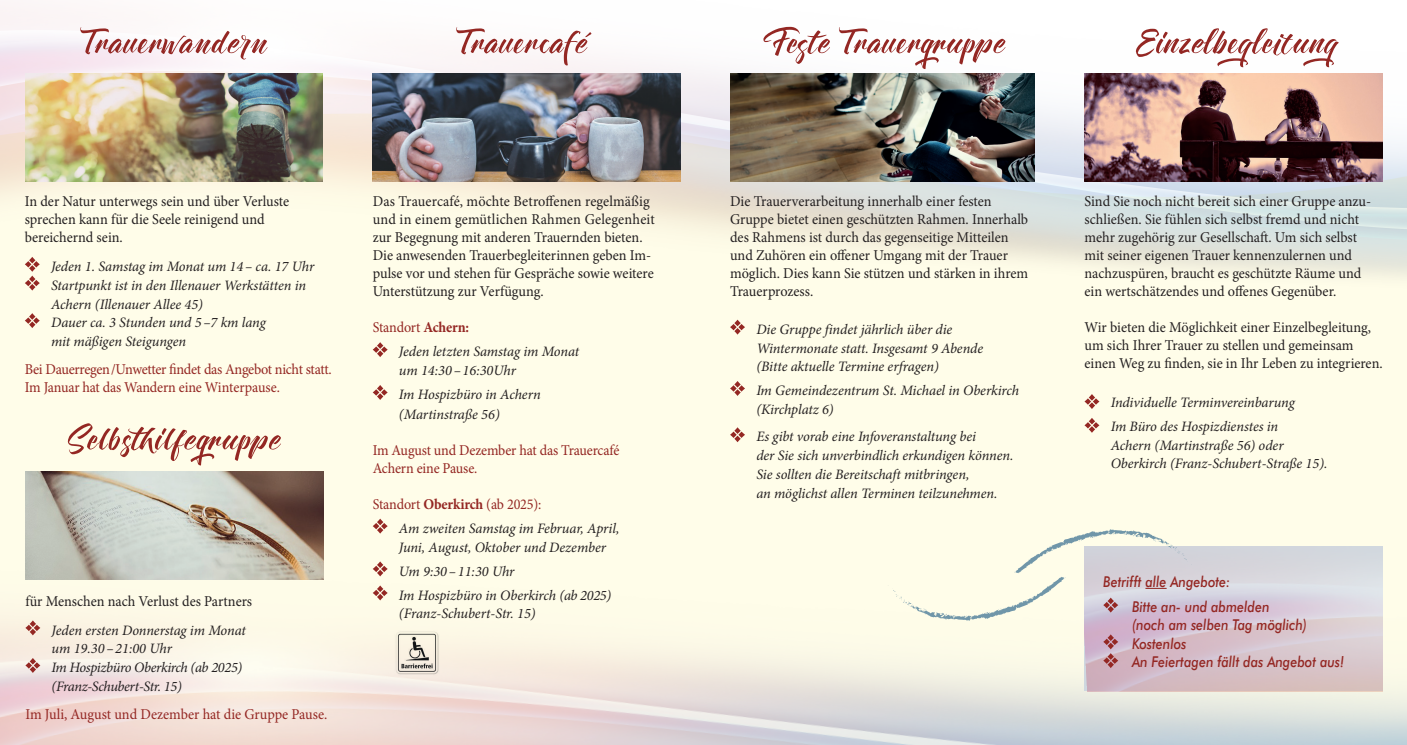
<style>
.page{position:relative;width:1407px;height:745px;background:#fff}
.page>*{position:absolute;margin:0;border:0;box-sizing:border-box;transform-origin:0 0}
.t1{font:50px "Dramaturg";letter-spacing:.02em;color:#942723}
.t2{font:15px/18px "Minion Pro";color:#231f20;scale:.95 1}
.t3{font:15px/18px "Minion Pro";letter-spacing:-.015em;color:#942723;scale:.95 1}
.t4{font:italic 500 15px/18.8px "Futura BT";color:#942723;scale:.87 1}
.t5{font:15px/18px "Minion Pro";letter-spacing:-.015em;color:#942723;scale:.94 1}
.t6{font:italic 14.38px/18.8px "Minion Pro";letter-spacing:-.01em;color:#231f20}
.s1{font-weight:700}
</style>
<div class="page">
<div style="left:0;top:0;width:1407px;height:744px;background:#fffde9"></div>
<img style="left:0;top:0;width:1407px;height:291px">
<img style="left:0;top:471px;width:1407px;height:273px">
<svg style="left:25px;top:257px;width:15px;height:33px"></svg>
<svg style="left:25px;top:313px;width:15px;height:15px"></svg>
<svg style="left:25px;top:620px;width:15px;height:15px"></svg>
<svg style="left:25px;top:657px;width:15px;height:15px"></svg>
<img style="left:25px;top:73px;width:297px;height:108px">
<img style="left:26px;top:471px;width:297px;height:108px">
<img style="left:1084px;top:546px;width:298px;height:144px">
<svg style="left:1084px;top:394px;width:15px;height:15px"></svg>
<svg style="left:1084px;top:418px;width:15px;height:14px"></svg>
<img style="left:1084px;top:73px;width:298px;height:108px">
<svg style="left:373px;top:342px;width:15px;height:15px"></svg>
<svg style="left:373px;top:385px;width:15px;height:14px"></svg>
<svg style="left:373px;top:518px;width:15px;height:15px"></svg>
<svg style="left:373px;top:561px;width:15px;height:15px"></svg>
<svg style="left:373px;top:585px;width:15px;height:15px"></svg>
<img style="left:373px;top:73px;width:307px;height:108px">
<svg style="left:1103px;top:634px;width:15px;height:33px"></svg>
<svg style="left:888px;top:529px;width:304px;height:91px"></svg>
<img style="left:394px;top:630px;width:45px;height:45px">
<svg style="left:730px;top:319px;width:15px;height:15px"></svg>
<svg style="left:730px;top:381px;width:15px;height:14px"></svg>
<svg style="left:730px;top:427px;width:15px;height:15px"></svg>
<img style="left:730px;top:73px;width:305px;height:108px">
<h1 class="t1" style="left:80px;top:6px;width:186px">Trauerwandern</h1>
<h1 class="t1" style="left:456px;top:6px;width:132px">Trauercafé</h1>
<p class="t2" style="left:25px;top:192px;width:280px">In der Natur unterwegs sein und über Verluste sprechen kann für die Seele reinigend und bereichernd sein.</p>
<p class="t6" style="left:51px;top:257px;width:265px">Jeden 1. Samstag im Monat um 14– ca. 17 Uhr Startpunkt ist in den Illenauer Werkstätten in Achern (Illenauer Allee 45)<br>Dauer ca. 3 Stunden und 5–7 km lang<br>mit mäßigen Steigungen</p>
<p class="t3" style="left:25px;top:360px;width:324px">Bei Dauerregen/Unwetter findet das Angebot nicht statt.<br>Im Januar hat das Wandern eine Winterpause.</p>
<h1 class="t1" style="left:68px;top:402px;width:212px">Selbsthilfegruppe</h1>
<p class="t2" style="left:25px;top:591px;width:240px">für Menschen nach Verlust des Partners</p>
<p class="t6" style="left:52px;top:620px;width:196px">Jeden ersten Donnerstag im Monat um 19.30 –21:00 Uhr<br>Im Hospizbüro Oberkirch (ab 2025) (Franz-Schubert-Str. 15)</p>
<p class="t3" style="left:25px;top:704px;width:319px">Im Juli, August und Dezember hat die Gruppe Pause.</p>
<p class="t2" style="left:373px;top:192px;width:298px">Das Trauercafé, möchte Betroffenen regelmäßig und in einem gemütlichen Rahmen Gelegenheit zur Begegnung mit anderen Trauernden bieten.<br>Die anwesenden Trauerbegleiterinnen geben Im&shy;pulse vor und stehen für Gespräche sowie weitere Unterstützung zur Verfügung.</p>
<p class="t5" style="left:373px;top:318px;width:104px">Standort <span class="s1">Achern:</span></p>
<p class="t6" style="left:399px;top:342px;width:182px">Jeden letzten Samstag im Monat um 14:30 – 16:30Uhr</p>
<p class="t6" style="left:399px;top:384px;width:143px;line-height:20px">Im Hospizbüro in Achern (Martinstraße 56)</p>
<p class="t5" style="left:373px;top:440px;width:264px">Im August und Dezember hat das Trauercafé<br>Achern eine Pause.</p>
<p class="t5" style="left:373px;top:494px;width:181px">Standort <span class="s1">Oberkirch</span> (ab 2025):</p>
<p class="t6" style="left:399px;top:518px;width:222px">Am zweiten Samstag im Februar, April,<br>Juni, August, Oktober und Dezember</p>
<p class="t6" style="left:399px;top:558px;width:214px;line-height:24px">Um 9:30 – 11:30 Uhr<br>Im Hospizbüro in Oberkirch (ab 2025)</p>
<p class="t6" style="left:399px;top:604px;width:138px">(Franz-Schubert-Str. 15)</p>
<h1 class="t1" style="left:763px;top:6px;width:241px">Feste Trauergruppe</h1>
<p class="t2" style="left:730px;top:192px;width:315px">Die Trauerverarbeitung innerhalb einer festen Gruppe bietet einen geschützten Rahmen. Innerhalb des Rahmens ist durch das gegenseitige Mitteilen und Zuhören ein offener Umgang mit der Trauer möglich. Dies kann Sie stützen und stärken in ihrem Trauerprozess.</p>
<p class="t6" style="left:756px;top:319px;width:228px">Die Gruppe findet jährlich über die<br>Wintermonate statt. Insgesamt 9 Abende (Bitte aktuelle Termine erfragen)</p>
<p class="t6" style="left:756px;top:381px;width:264px">Im Gemeindezentrum St. Michael in Oberkirch (Kirchplatz 6)</p>
<p class="t6" style="left:756px;top:427px;width:259px">Es gibt vorab eine Infoveranstaltung bei<br>der Sie sich unverbindlich erkundigen können.<br>Sie sollten die Bereitschaft mitbringen,<br>an möglichst allen Terminen teilzunehmen.</p>
<h1 class="t1" style="left:1136px;top:6px;width:203px">Einzelbegleitung</h1>
<p class="t2" style="left:1084px;top:192px;width:303px">Sind Sie noch nicht bereit sich einer Gruppe anzu&shy;schließen. Sie fühlen sich selbst fremd und nicht mehr zugehörig zur Gesellschaft. Um sich selbst mit seiner eigenen Trauer kennenzulernen und nachzuspüren, braucht es geschützte Räume und ein wertschätzendes und offenes Gegenüber.</p>
<p class="t2" style="left:1084px;top:318px;width:315px">Wir bieten die Möglichkeit einer Einzelbegleitung, um sich Ihrer Trauer zu stellen und gemeinsam einen Weg zu finden, sie in Ihr Leben zu integrieren.</p>
<p class="t6" style="left:1110px;top:390px;width:186px;line-height:23.8px">Individuelle Terminvereinbarung<br>Im Büro des Hospizdienstes in</p>
<p class="t6" style="left:1110px;top:435px;width:218px">Achern (Martinstraße 56) oder<br>Oberkirch (Franz-Schubert-Straße 15).</p>
<p class="t4" style="left:1132px;top:568px;width:160px;line-height:25px;text-indent:-29px">Betrifft alle Angebote:<br>Bitte an- und abmelden</p>
<p class="t4" style="left:1132px;top:614px;width:245px">(noch am selben Tag möglich)<br>Kostenlos<br>An Feiertagen fällt das Angebot aus!</p>
</div>
